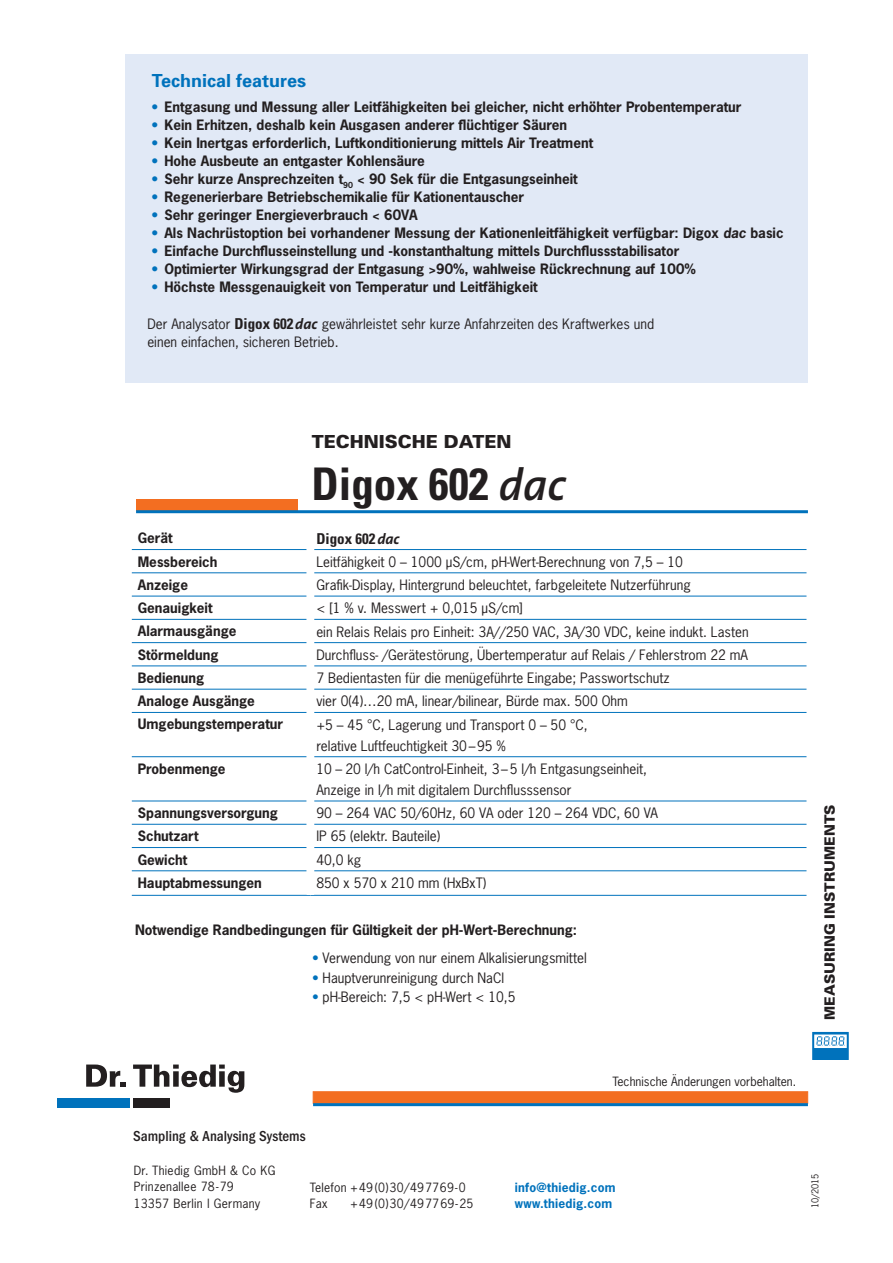
<style>
.page{position:relative;width:893px;height:1263px;background:#fff}
.page>*{position:absolute;margin:0;border:0;box-sizing:border-box;transform-origin:0 0}
.t1{font:700 condensed 45px "Univers";color:#231f20}
.t2{font:700 18px "Univers";color:#0072bc}
.t3{font:900 18px "Univers";color:#231f20}
.t4{font:500 condensed 15px "Franklin Gothic";color:#231f20}
.t5{font:700 condensed 15px "Univers";color:#231f20}
.t6{font:900 14.25px "Univers";color:#231f20}
.t7{font:700 13.5px "News Gothic";color:#231f20}
.t8{font:13.5px/21px "News Gothic";color:#231f20}
.t9{font:12px/16.5px "News Gothic";letter-spacing:.02em;color:#231f20}
.t10{font:12px "News Gothic";color:#231f20}
.t11{font:700 12px/16.5px "News Gothic";letter-spacing:.02em;color:#0072bc}
.t12{font:9px "News Gothic";color:#231f20}
.s1{color:#0072bc}
.s2{font-style:italic}
.s3{font-family:"Univers";font-weight:700;font-stretch:condensed;font-size:15px}
.s4{font-family:"The Sans";font-weight:700;font-style:italic;font-size:15px}
.s5{font-family:"The Sans";font-weight:600;font-style:italic;font-stretch:normal}
.s6{font-family:"The Sans";font-style:italic;font-stretch:normal}
</style>
<div class="page">
<svg style="left:132px;top:550px;width:674px;height:274px"></svg>
<svg style="left:132px;top:871px;width:674px;height:24px"></svg>
<hr style="left:132px;top:549px;width:175px;height:1px;background:#0072bc">
<hr style="left:314px;top:549px;width:492px;height:1px;background:#0072bc">
<hr style="left:132px;top:572px;width:175px;height:1px;background:#0072bc">
<hr style="left:314px;top:572px;width:492px;height:1px;background:#0072bc">
<hr style="left:132px;top:596px;width:175px;height:1px;background:#0072bc">
<hr style="left:314px;top:596px;width:492px;height:1px;background:#0072bc">
<hr style="left:132px;top:619px;width:175px;height:1px;background:#0072bc">
<hr style="left:314px;top:619px;width:492px;height:1px;background:#0072bc">
<hr style="left:132px;top:642px;width:175px;height:1px;background:#0072bc">
<hr style="left:314px;top:642px;width:492px;height:1px;background:#0072bc">
<hr style="left:132px;top:665px;width:175px;height:1px;background:#0072bc">
<hr style="left:314px;top:665px;width:492px;height:1px;background:#0072bc">
<hr style="left:132px;top:689px;width:175px;height:1px;background:#0072bc">
<hr style="left:314px;top:689px;width:492px;height:1px;background:#0072bc">
<hr style="left:132px;top:712px;width:175px;height:1px;background:#0072bc">
<hr style="left:314px;top:712px;width:492px;height:1px;background:#0072bc">
<hr style="left:132px;top:756px;width:175px;height:1px;background:#0072bc">
<hr style="left:314px;top:756px;width:492px;height:1px;background:#0072bc">
<hr style="left:132px;top:801px;width:175px;height:1px;background:#0072bc">
<hr style="left:314px;top:801px;width:492px;height:1px;background:#0072bc">
<hr style="left:132px;top:824px;width:175px;height:1px;background:#0072bc">
<hr style="left:314px;top:824px;width:492px;height:1px;background:#0072bc">
<hr style="left:132px;top:847px;width:175px;height:1px;background:#0072bc">
<hr style="left:314px;top:847px;width:492px;height:1px;background:#0072bc">
<hr style="left:132px;top:870px;width:175px;height:1px;background:#0072bc">
<hr style="left:314px;top:870px;width:492px;height:1px;background:#0072bc">
<hr style="left:132px;top:895px;width:178px;height:1px;background:#0072bc">
<hr style="left:310px;top:895px;width:496px;height:1px;background:#0072bc">
<div style="left:307px;top:549px;width:7px;height:24px;background:#fff"></div>
<div style="left:307px;top:573px;width:7px;height:23px;background:#fff"></div>
<div style="left:307px;top:596px;width:7px;height:23px;background:#fff"></div>
<div style="left:307px;top:619px;width:7px;height:24px;background:#fff"></div>
<div style="left:307px;top:643px;width:7px;height:23px;background:#fff"></div>
<div style="left:307px;top:666px;width:7px;height:23px;background:#fff"></div>
<div style="left:307px;top:689px;width:7px;height:23px;background:#fff"></div>
<div style="left:307px;top:712px;width:7px;height:45px;background:#fff"></div>
<div style="left:307px;top:757px;width:7px;height:44px;background:#fff"></div>
<div style="left:307px;top:801px;width:7px;height:23px;background:#fff"></div>
<div style="left:307px;top:871px;width:7px;height:24px;background:#fff"></div>
<div style="left:125px;top:54px;width:683px;height:329px;background:#e1e9f6"></div>
<div style="left:812px;top:1032px;width:37px;height:28px;background:#0072bc"></div>
<div style="left:814px;top:1034px;width:33px;height:14px;background:#fff"></div>
<svg style="left:816px;top:1036px;width:29px;height:10px"></svg>
<div style="left:136px;top:499px;width:162px;height:11px;background:#f36e21"></div>
<hr style="left:136px;top:510px;width:672px;height:3px;background:#0072bc">
<div style="left:313px;top:1091px;width:495px;height:12px;background:#f36e21;border:1px solid #f36e21"></div>
<hr style="left:313px;top:1103px;width:495px;height:3px;background:#0072bc">
<svg style="left:86px;top:1064px;width:40px;height:23px"></svg>
<svg style="left:133px;top:1064px;width:111px;height:29px"></svg>
<div style="left:133px;top:1099px;width:36px;height:9px;background:#231f20"></div>
<div style="left:57px;top:1099px;width:72px;height:9px;background:#0072bc"></div>
<h2 class="t2" style="left:152px;top:69px;width:156px">Technical features</h2>
<p class="t7" style="left:152px;top:98px;width:591px"><span class="s1">•</span> Entgasung und Messung aller Leitfähigkeiten bei gleicher, nicht erhöhter Probentemperatur</p>
<p class="t7" style="left:152px;top:116px;width:417px"><span class="s1">•</span> Kein Erhitzen, deshalb kein Ausgasen anderer flüchtiger Säuren</p>
<p class="t7" style="left:152px;top:134px;width:443px"><span class="s1">•</span> Kein Inertgas erforderlich, Luftkonditionierung mittels Air Treatment</p>
<p class="t7" style="left:152px;top:152px;width:275px"><span class="s1">•</span> Hohe Ausbeute an entgaster Kohlensäure</p>
<p class="t7" style="left:152px;top:170px;width:428px"><span class="s1">•</span> Sehr kurze Ansprechzeiten t<sub>90</sub> &lt; 90 Sek für die Entgasungseinheit</p>
<p class="t7" style="left:152px;top:188px;width:374px"><span class="s1">•</span> Regenerierbare Betriebschemikalie für Kationentauscher</p>
<p class="t7" style="left:152px;top:206px;width:268px"><span class="s1">•</span> Sehr geringer Energieverbrauch &lt; 60VA</p>
<p class="t7" style="left:152px;top:224px;width:633px"><span class="s1">•</span> Als Nachrüstoption bei vorhandener Messung der Kationenleitfähigkeit verfügbar: Digox <span class="s2">dac</span> basic</p>
<p class="t7" style="left:152px;top:242px;width:529px"><span class="s1">•</span> Einfache Durchflusseinstellung und -konstanthaltung mittels Durchflussstabilisator</p>
<p class="t7" style="left:152px;top:260px;width:546px"><span class="s1">•</span> Optimierter Wirkungsgrad der Entgasung &gt;90%, wahlweise Rückrechnung auf 100%</p>
<p class="t7" style="left:152px;top:278px;width:388px"><span class="s1">•</span> Höchste Messgenauigkeit von Temperatur und Leitfähigkeit</p>
<p class="t8" style="left:147px;top:315px;width:508px;line-height:18px">Der Analysator <span class="s3">Digox 602</span><span class="s4">dac</span> gewährleistet sehr kurze Anfahrzeiten des Kraftwerkes und einen einfachen, sicheren Betrieb.</p>
<h2 class="t3" style="left:312px;top:430px;width:201px">TECHNISCHE DATEN</h2>
<h1 class="t1" style="left:311px;top:456px;width:256px">Digox 602 <span class="s5">dac</span></h1>
<p class="t7" style="left:138px;top:529px;width:36px">Gerät</p>
<p class="t5" style="left:316px;top:529px;width:85px">Digox 602<span class="s6">dac</span></p>
<p class="t7" style="left:138px;top:552px;width:81px">Messbereich</p>
<p class="t8" style="left:316px;top:551px;width:368px">Leitfähigkeit 0 – 1000 µS/cm, pH-Wert-Berechnung von 7,5 – 10</p>
<p class="t7" style="left:138px;top:576px;width:52px">Anzeige</p>
<p class="t8" style="left:316px;top:574px;width:376px">Grafik-Display, Hintergrund beleuchtet, farbgeleitete Nutzerführung</p>
<p class="t7" style="left:138px;top:599px;width:76px">Genauigkeit</p>
<p class="t8" style="left:316px;top:597px;width:208px">&lt; [1 % v. Messwert + 0,015 µS/cm]</p>
<p class="t7" style="left:138px;top:622px;width:100px">Alarmausgänge</p>
<p class="t8" style="left:316px;top:621px;width:434px">ein Relais Relais pro Einheit: 3A//250 VAC, 3A/30 VDC, keine indukt. Lasten</p>
<p class="t7" style="left:138px;top:646px;width:82px">Störmeldung</p>
<p class="t8" style="left:316px;top:644px;width:433px">Durchfluss- /Gerätestörung, Übertemperatur auf Relais / Fehlerstrom 22 mA</p>
<p class="t7" style="left:138px;top:669px;width:68px">Bedienung</p>
<p class="t8" style="left:316px;top:667px;width:355px">7 Bedientasten für die menügeführte Eingabe; Passwortschutz</p>
<p class="t7" style="left:138px;top:692px;width:119px">Analoge Ausgänge</p>
<p class="t8" style="left:316px;top:690px;width:313px">vier 0(4)…20 mA, linear/bilinear, Bürde max. 500 Ohm</p>
<p class="t7" style="left:138px;top:715px;width:147px">Umgebungstemperatur</p>
<p class="t8" style="left:316px;top:714px;width:273px">+5 – 45 °C, Lagerung und Transport 0 – 50 °C, relative Luftfeuchtigkeit 30–95 %</p>
<p class="t7" style="left:138px;top:760px;width:89px">Probenmenge</p>
<p class="t8" style="left:316px;top:758px;width:332px">10 – 20 l/h CatControl-Einheit, 3–5 l/h Entgasungseinheit,<br>Anzeige in I/h mit digitalem Durchflusssensor</p>
<p class="t7" style="left:138px;top:804px;width:142px">Spannungsversorgung</p>
<p class="t8" style="left:316px;top:802px;width:343px">90 – 264 VAC 50/60Hz, 60 VA oder 120 – 264 VDC, 60 VA</p>
<p class="t7" style="left:138px;top:827px;width:62px">Schutzart</p>
<p class="t8" style="left:316px;top:825px;width:125px">IP 65 (elektr. Bauteile)</p>
<p class="t7" style="left:138px;top:850px;width:51px">Gewicht</p>
<p class="t8" style="left:316px;top:849px;width:46px">40,0 kg</p>
<p class="t7" style="left:138px;top:874px;width:126px">Hauptabmessungen</p>
<p class="t8" style="left:316px;top:872px;width:172px">850 x 570 x 210 mm (HxBxT)</p>
<p class="t7" style="left:135px;top:921px;width:444px">Notwendige Randbedingungen für Gültigkeit der pH-Wert-Berechnung:</p>
<p class="t8" style="left:312px;top:947px;width:276px"><span class="s1">•</span> Verwendung von nur einem Alkalisierungsmittel</p>
<p class="t8" style="left:312px;top:967px;width:194px"><span class="s1">•</span> Hauptverunreinigung durch NaCl</p>
<p class="t8" style="left:312px;top:986px;width:205px"><span class="s1">•</span> pH-Bereich: 7,5 &lt; pH-Wert &lt; 10,5</p>
<p class="t6" style="left:821px;top:1020px;width:217px;rotate:-90deg">MEASURING INSTRUMENTS</p>
<p class="t4" style="left:133px;top:1128px;width:174px">Sampling &amp; Analysing Systems</p>
<p class="t9" style="left:134px;top:1162px;width:143px">Dr. Thiedig GmbH &amp; Co KG<br>Prinzenallee 78-79<br>13357 Berlin | Germany</p>
<p class="t9" style="left:310px;top:1179px;width:158px">Telefon +49(0)30/497769-0<br>Fax</p>
<p class="t9" style="left:350px;top:1195px;width:125px">+49(0)30/497769-25</p>
<p class="t10" style="left:612px;top:1074px;width:185px">Technische Änderungen vorbehalten.</p>
<p class="t11" style="left:515px;top:1178px;width:102px">info@thiedig.com www.thiedig.com</p>
<p class="t12" style="left:809px;top:1208px;width:37px;rotate:-90deg">10/2015</p>
</div>
